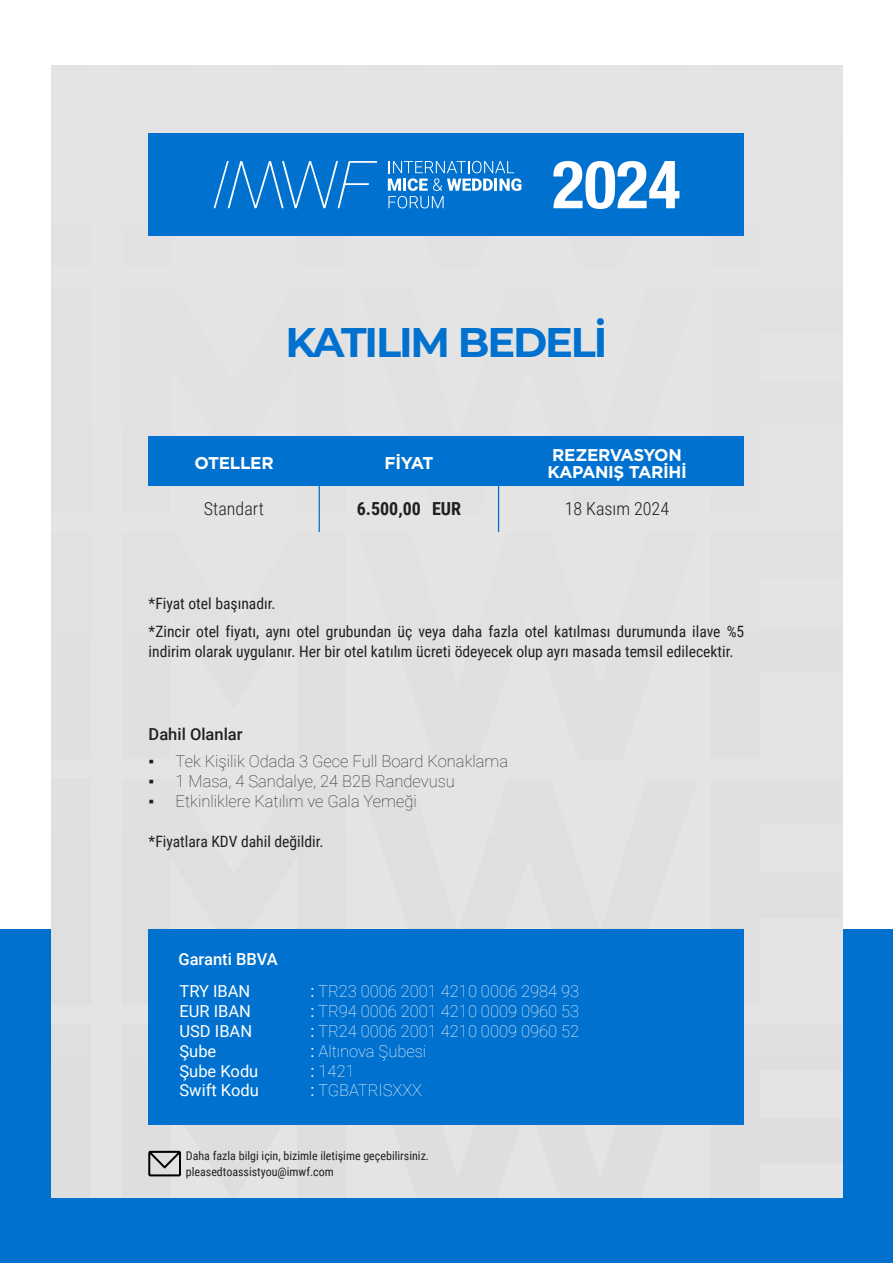
<style>
.page{position:relative;width:893px;height:1263px;background:#fff}
.page>*{position:absolute;margin:0;border:0;box-sizing:border-box;transform-origin:0 0}
.t1{font:700 41.4px "Montserrat";letter-spacing:-.05em;color:#0071ce}
.t2{font:300 18px "Roboto Condensed";color:#231f20}
.t3{font:700 18px "Roboto Condensed";color:#231f20}
.t4{font:700 16.95px/17.4px "Gotham";letter-spacing:-.02em;color:#fff}
.t5{font:100 16.5px "Roboto";color:#fff}
.t6{font:100 16.5px "Roboto";color:#231f20}
.t7{font:16.5px "Roboto";color:#fff}
.t8{font:500 16.5px "Roboto";color:#231f20}
.t9{font:500 16.5px "Roboto";color:#fff}
.t10{font:15.6px/20px "Roboto Condensed";color:#231f20}
.t11{font:12px/16.5px "Roboto Condensed";color:#231f20}
.s1{font-family:"Times New Roman";font-weight:400}
.s2{font-weight:400}
</style>
<div class="page">
<div style="left:0;top:929px;width:893px;height:334px;background:#0071ce"></div>
<div style="left:51px;top:65px;width:791px;height:1132px;background:#e4e4e4"></div>
<svg style="left:367px;top:133px;width:323px;height:1px"></svg>
<svg style="left:148px;top:436px;width:198px;height:77px"></svg>
<svg style="left:358px;top:485px;width:340px;height:29px"></svg>
<div style="left:51px;top:533px;width:39px;height:226px;background:#e0e0e0"></div>
<div style="left:51px;top:779px;width:39px;height:226px;background:#dfdfdf"></div>
<div style="left:51px;top:1025px;width:39px;height:172px;background:#dedede"></div>
<div style="left:149px;top:134px;width:595px;height:102px;background:#0071ce"></div>
<svg style="left:148px;top:1025px;width:33px;height:152px"></svg>
<hr style="left:319px;top:449px;width:1px;height:83px;background:#0071ce">
<hr style="left:498px;top:449px;width:1px;height:83px;background:#0071ce">
<div style="left:149px;top:436px;width:595px;height:49px;background:#0071ce"></div>
<svg style="left:214px;top:161px;width:163px;height:47px"></svg>
<svg style="left:388px;top:161px;width:133px;height:47px"></svg>
<svg style="left:553px;top:161px;width:126px;height:48px"></svg>
<div style="left:149px;top:929px;width:595px;height:196px;background:#0071ce"></div>
<h1 class="t1" style="left:285px;top:315px;width:324px">KATILIM BEDELİ</h1>
<p class="t4" style="left:195px;top:454px;width:81px">OTELLER</p>
<p class="t4" style="left:385px;top:454px;width:50px">FİYAT</p>
<p class="t4" style="left:547px;top:446px;width:141px">REZERVASYON<br>KAPANIŞ TARİHİ</p>
<p class="t2" style="left:204px;top:496px;width:62px">Standart</p>
<p class="t3" style="left:357px;top:496px;width:106px">6.500,00 EUR</p>
<p class="t2" style="left:565px;top:496px;width:106px">18 Kasım 2024</p>
<p class="t10" style="left:149px;top:593px;width:129px">*Fiyat otel başınadır.</p>
<p class="t10" style="left:149px;top:621px;width:597px">*Zincir otel fiyatı, aynı otel grubundan üç veya daha fazla otel katılması durumunda ilave %5 indirim olarak uygulanır. Her bir otel katılım ücreti ödeyecek olup ayrı masada temsil edilecektir.</p>
<p class="t8" style="left:149px;top:723px;width:96px">Dahil Olanlar</p>
<p class="t6" style="left:149px;top:749px;width:361px"><span class="s1">▪</span> Tek Kişilik Odada 3 Gece Full Board Konaklama</p>
<p class="t6" style="left:149px;top:769px;width:308px"><span class="s1">▪</span> 1 Masa, 4 Sandalye, 24 B2B Randevusu</p>
<p class="t6" style="left:149px;top:789px;width:270px"><span class="s1">▪</span> Etkinliklere Katılım ve Gala Yemeği</p>
<p class="t10" style="left:149px;top:831px;width:177px">*Fiyatlara KDV dahil değildir.</p>
<p class="t9" style="left:178px;top:948px;width:101px">Garanti BBVA</p>
<p class="t7" style="left:179px;top:980px;width:72px">TRY IBAN</p>
<p class="t5" style="left:311px;top:980px;width:270px"><span class="s2">:</span> TR23 0006 2001 4210 0006 2984 93</p>
<p class="t7" style="left:179px;top:1000px;width:73px">EUR IBAN</p>
<p class="t5" style="left:311px;top:1000px;width:270px"><span class="s2">:</span> TR94 0006 2001 4210 0009 0960 53</p>
<p class="t7" style="left:179px;top:1020px;width:74px">USD IBAN</p>
<p class="t5" style="left:311px;top:1020px;width:270px"><span class="s2">:</span> TR24 0006 2001 4210 0009 0960 52</p>
<p class="t7" style="left:179px;top:1039px;width:38px">Şube</p>
<p class="t5" style="left:311px;top:1039px;width:117px"><span class="s2">:</span> Altınova Şubesi</p>
<p class="t7" style="left:179px;top:1059px;width:80px">Şube Kodu</p>
<p class="t5" style="left:311px;top:1059px;width:46px"><span class="s2">:</span> 1421</p>
<p class="t7" style="left:179px;top:1079px;width:81px">Swift Kodu</p>
<p class="t5" style="left:311px;top:1079px;width:113px"><span class="s2">:</span> TGBATRISXXX</p>
<p class="t11" style="left:186px;top:1147px;width:245px">Daha fazla bilgi için, bizimle iletişime geçebilirsiniz. pleasedtoassistyou@imwf.com</p>
</div>
